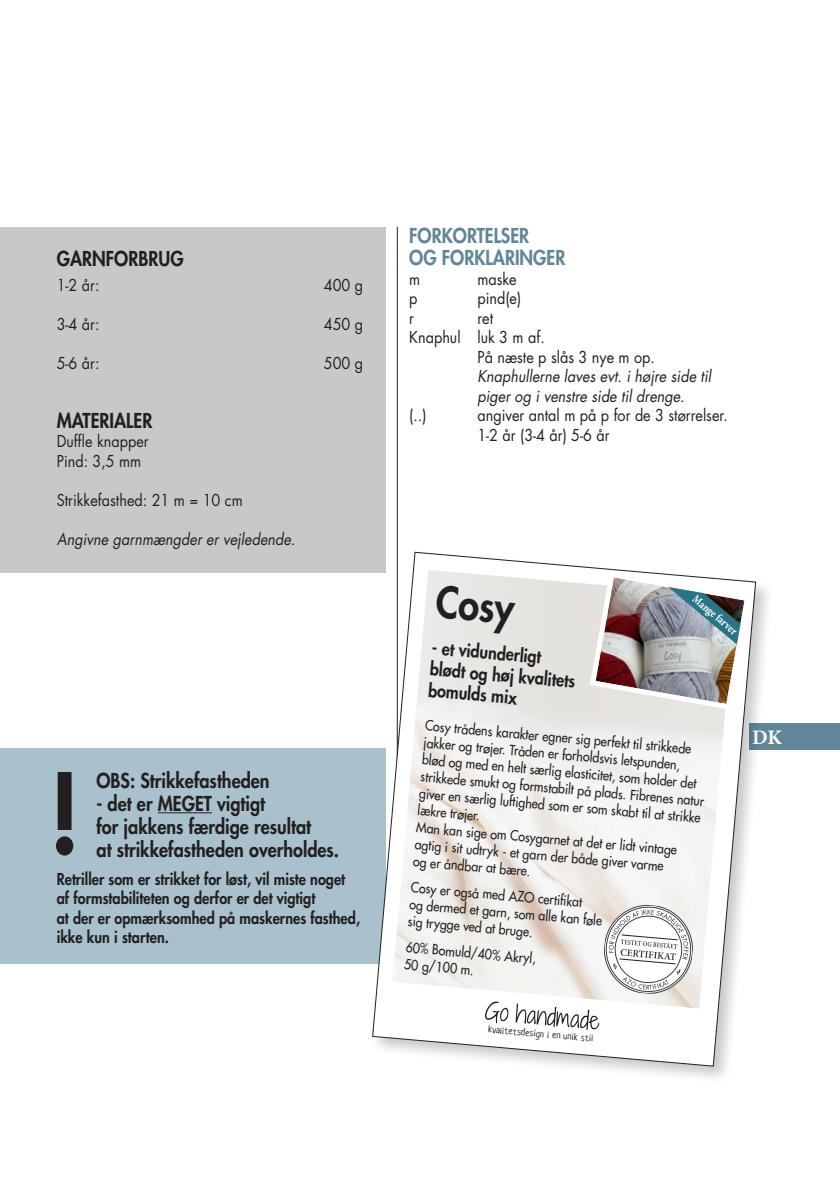
<style>
.page{position:relative;width:840px;height:1191px;background:#fff}
.page>*{position:absolute;margin:0;border:0;box-sizing:border-box;transform-origin:0 0}
.t1{font:800 108px "Futura Std";color:#231f20;scale:.9 1}
.t2{font:800 42.2px "Futura Std";color:#231f20;scale:.9 1}
.t3{font:700 20.6px "Minion Pro";color:#fff}
.t4{font:800 20px/23px "Futura Std";color:#231f20;scale:.9 1}
.t5{font:800 20px/22px "Futura Std";color:#5f8798;scale:.9 1}
.t6{font:800 17.8px/21.4px "Futura Std";color:#231f20;scale:.9 1}
.t7{font:16px/19.6px "Futura Std";color:#231f20;scale:.9 1}
.t8{font:800 16px/19.6px "Futura Std";color:#231f20;scale:.9 1}
.t9{font:italic 16px/19.6px "Futura Std";color:#231f20;scale:.9 1}
.t10{font:500 13.8px/17px "Futura Std";color:#231f20;scale:.9 1}
.t11{font:700 11.6px "Minion Pro";color:#fff;scale:.85 1}
.t12{font:9.8px "Neucha";color:#231f20}
</style>
<div class="page">
<hr style="left:397px;top:227px;width:1px;height:737px;background:#231f20">
<div style="left:0;top:227px;width:385px;height:346px;background:#c7c8ca"></div>
<div style="left:748px;top:723px;width:91px;height:27px;background:#5f8798"></div>
<div style="left:0;top:748px;width:385px;height:216px;background:#a9c1cc"></div>
<hr style="left:158px;top:812px;width:54px;height:1px;background:#231f20">
<div style="left:370px;top:549px;width:404px;height:535px;background:#231f20;opacity:.24"></div>
<svg style="left:372px;top:552px;width:383px;height:514px"></svg>
<h3 class="t4" style="left:57px;top:247px;width:142px">GARNFORBRUG</h3>
<p class="t7" style="left:57px;top:276px;width:49px">1-2 år:</p>
<p class="t7" style="left:323px;top:276px;width:45px">400 g</p>
<p class="t7" style="left:57px;top:315px;width:49px">3-4 år:</p>
<p class="t7" style="left:323px;top:315px;width:45px">450 g</p>
<p class="t7" style="left:57px;top:354px;width:49px">5-6 år:</p>
<p class="t7" style="left:323px;top:354px;width:45px">500 g</p>
<h3 class="t4" style="left:57px;top:409px;width:108px">MATERIALER</h3>
<p class="t7" style="left:57px;top:432px;width:104px">Duffle knapper<br>Pind: 3,5 mm</p>
<p class="t7" style="left:57px;top:490px;width:208px">Strikkefasthed: 21 m = 10 cm</p>
<p class="t9" style="left:57px;top:529px;width:266px">Angivne garnmængder er vejledende.</p>
<h3 class="t4" style="left:96px;top:769px;width:194px">OBS: Strikkefastheden</h3>
<h3 class="t4" style="left:96px;top:792px;width:271px">- det er MEGET vigtigt<br>for jakkens færdige resultat<br>at strikkefastheden overholdes.</h3>
<p class="t8" style="left:57px;top:869px;width:338px">Retriller som er strikket for løst, vil miste noget af formstabiliteten og derfor er det vigtigt<br>at der er opmærksomhed på maskernes fasthed, ikke kun i starten.</p>
<h1 class="t1" style="left:49px;top:745px;width:37px">!</h1>
<h3 class="t5" style="left:409px;top:225px;width:175px">FORKORTELSER<br>OG FORKLARINGER</h3>
<p class="t7" style="left:409px;top:269px;width:14px">m</p>
<p class="t7" style="left:477px;top:269px;width:45px">maske</p>
<p class="t7" style="left:409px;top:289px;width:11px">p</p>
<p class="t7" style="left:477px;top:289px;width:50px">pind(e)</p>
<p class="t7" style="left:409px;top:308px;width:7px">r</p>
<p class="t7" style="left:477px;top:308px;width:19px">ret</p>
<p class="t7" style="left:409px;top:328px;width:152px">Knaphul luk 3 m af.</p>
<p class="t7" style="left:477px;top:347px;width:199px">På næste p slås 3 nye m op.</p>
<p class="t9" style="left:477px;top:367px;width:261px">Knaphullerne laves evt. i højre side til piger og i venstre side til drenge.</p>
<p class="t7" style="left:409px;top:406px;width:21px">(..)</p>
<p class="t7" style="left:477px;top:406px;width:280px">angiver antal m på p for de 3 størrelser.<br>1-2 år (3-4 år) 5-6 år</p>
<h2 class="t2" style="left:438px;top:574px;width:89px;rotate:5deg">Cosy</h2>
<p class="t6" style="left:432px;top:637px;width:163px;rotate:5deg">- et vidunderligt blødt og høj kvalitets bomulds mix</p>
<p class="t10" style="left:425px;top:717px;width:317px;rotate:5deg">Cosy trådens karakter egner sig perfekt til strikkede jakker og trøjer. Tråden er forholdsvis letspunden,<br>blød og med en helt særlig elasticitet, som holder det strikkede smukt og formstabilt på plads. Fibrenes natur giver en særlig luftighed som er som skabt til at strikke lækre trøjer.<br>Man kan sige om Cosygarnet at det er lidt vintage agtig i sit udtryk - et garn der både giver varme<br>og er åndbar at bære.</p>
<p class="t10" style="left:411px;top:878px;width:216px;rotate:5deg">Cosy er også med AZO certifi kat<br>og dermed et garn, som alle kan føle sig trygge ved at bruge.</p>
<p class="t10" style="left:406px;top:938px;width:147px;rotate:5deg">60% Bomuld/40% Akryl,<br>50 g/100 m.</p>
<p class="t11" style="left:699px;top:591px;width:65px;rotate:40deg">Mange farver</p>
<h3 class="t3" style="left:751px;top:723px;width:31px">DK</h3>
<p class="t12" style="left:488px;top:1023px;width:107px;rotate:5deg">kvalitetsdesign i en unik stil</p>
</div>
